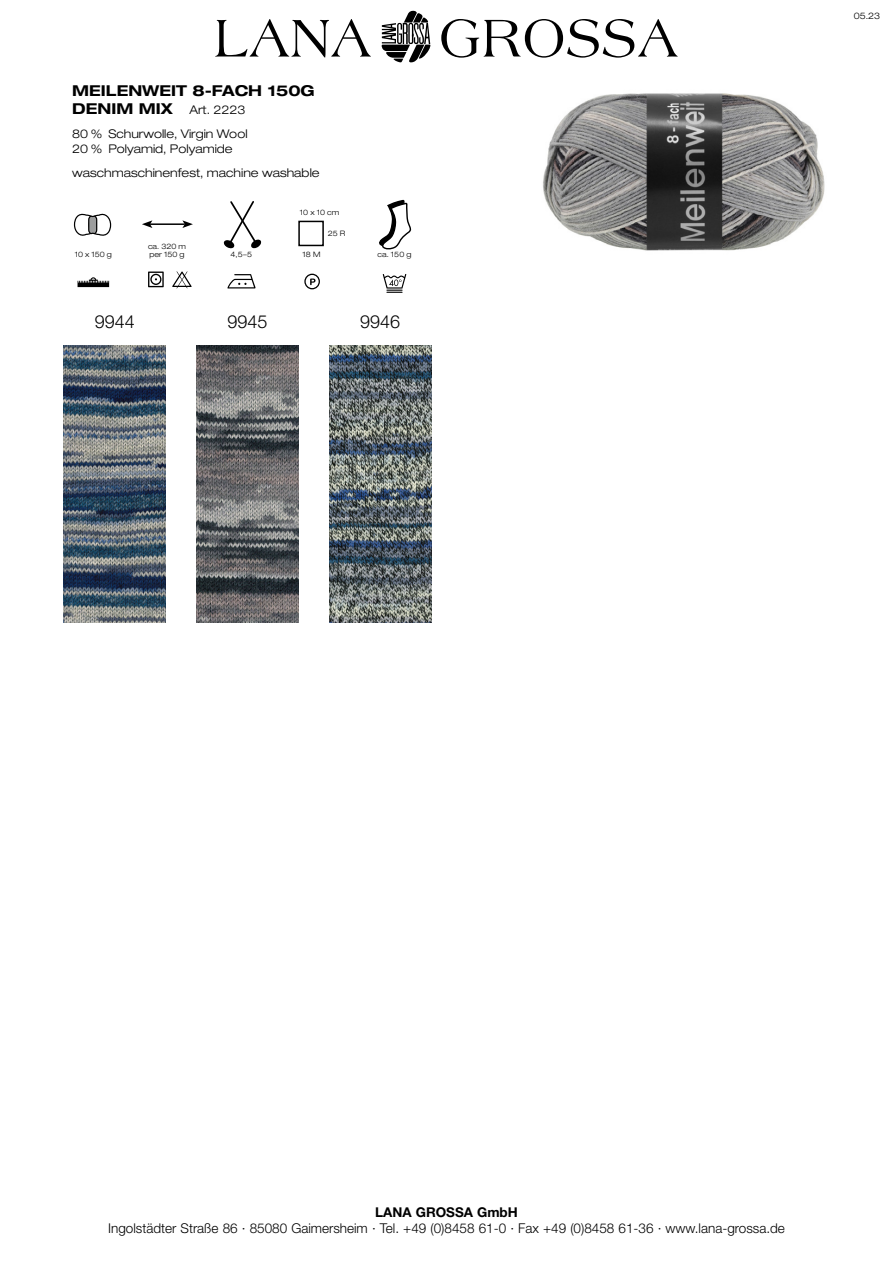
<style>
.page{position:relative;width:893px;height:1263px;background:#fff}
.page>*{position:absolute;margin:0;border:0;box-sizing:border-box;transform-origin:0 0}
.t1{font:300 18px "Helvetica Neue LT Pro";color:#000}
.t2{font:700 expanded 15px/18px "Helvetica Neue LT Pro";color:#000}
.t3{font:300 13.5px "Helvetica Neue LT Pro";color:#000}
.t4{font:700 13.5px "Helvetica Neue LT Pro";color:#000}
.t5{font:300 expanded 12px/15px "Helvetica Neue LT Pro";color:#000}
.t6{font:300 expanded 9px "Helvetica Neue LT Pro";color:#000}
.t7{font:300 expanded 7.5px/8.2px "Helvetica Neue LT Pro";color:#000}
.s1{font-weight:300;font-size:12px}
</style>
<div class="page">
<img style="left:543px;top:93px;width:282px;height:158px">
<svg style="left:215px;top:11px;width:463px;height:52px"></svg>
<svg style="left:172px;top:271px;width:20px;height:18px"></svg>
<svg style="left:227px;top:274px;width:28px;height:14px"></svg>
<div style="left:298px;top:221px;width:26px;height:25px;border:2px solid #000"></div>
<svg style="left:304px;top:274px;width:16px;height:15px"></svg>
<svg style="left:383px;top:274px;width:23px;height:19px"></svg>
<svg style="left:78px;top:277px;width:31px;height:10px"></svg>
<hr style="left:150px;top:223px;width:35px;height:2px;background:#000">
<svg style="left:142px;top:220px;width:10px;height:8px"></svg>
<svg style="left:182px;top:220px;width:11px;height:8px"></svg>
<svg style="left:223px;top:201px;width:39px;height:48px"></svg>
<svg style="left:73px;top:213px;width:39px;height:23px"></svg>
<svg style="left:148px;top:272px;width:16px;height:15px"></svg>
<svg style="left:379px;top:199px;width:33px;height:51px"></svg>
<img style="left:64px;top:346px;width:102px;height:276px">
<img style="left:196px;top:346px;width:102px;height:276px">
<img style="left:329px;top:346px;width:102px;height:276px">
<p class="t2" style="left:72px;top:81px;width:244px">MEILENWEIT 8-FACH 150G<br>DENIM MIX <span class="s1">Art. 2223</span></p>
<p class="t5" style="left:72px;top:126px;width:177px">80 % Schurwolle, Virgin Wool<br>20 % Polyamid, Polyamide</p>
<p class="t5" style="left:72px;top:165px;width:249px">waschmaschinenfest, machine washable</p>
<p class="t7" style="left:300px;top:208px;width:41px">10 x 10 cm</p>
<p class="t7" style="left:328px;top:229px;width:19px">25 R</p>
<p class="t7" style="left:148px;top:242px;width:39px">ca. 320 m per 150 g</p>
<p class="t7" style="left:231px;top:250px;width:23px">4,5–5</p>
<p class="t7" style="left:75px;top:250px;width:39px">10 x 150 g</p>
<p class="t7" style="left:303px;top:250px;width:19px">18 M</p>
<p class="t7" style="left:378px;top:250px;width:35px">ca. 150 g</p>
<h1 class="t1" style="left:95px;top:310px;width:42px">9944</h1>
<h1 class="t1" style="left:227px;top:310px;width:42px">9945</h1>
<h1 class="t1" style="left:360px;top:310px;width:42px">9946</h1>
<p class="t6" style="left:854px;top:10px;width:28px">05.23</p>
<p class="t4" style="left:375px;top:1203px;width:144px">LANA GROSSA GmbH</p>
<p class="t3" style="left:108px;top:1220px;width:678px">Ingolstädter Straße 86 · 85080 Gaimersheim · Tel. +49 (0)8458 61-0 · Fax +49 (0)8458 61-36 · www.lana-grossa.de</p>
</div>
